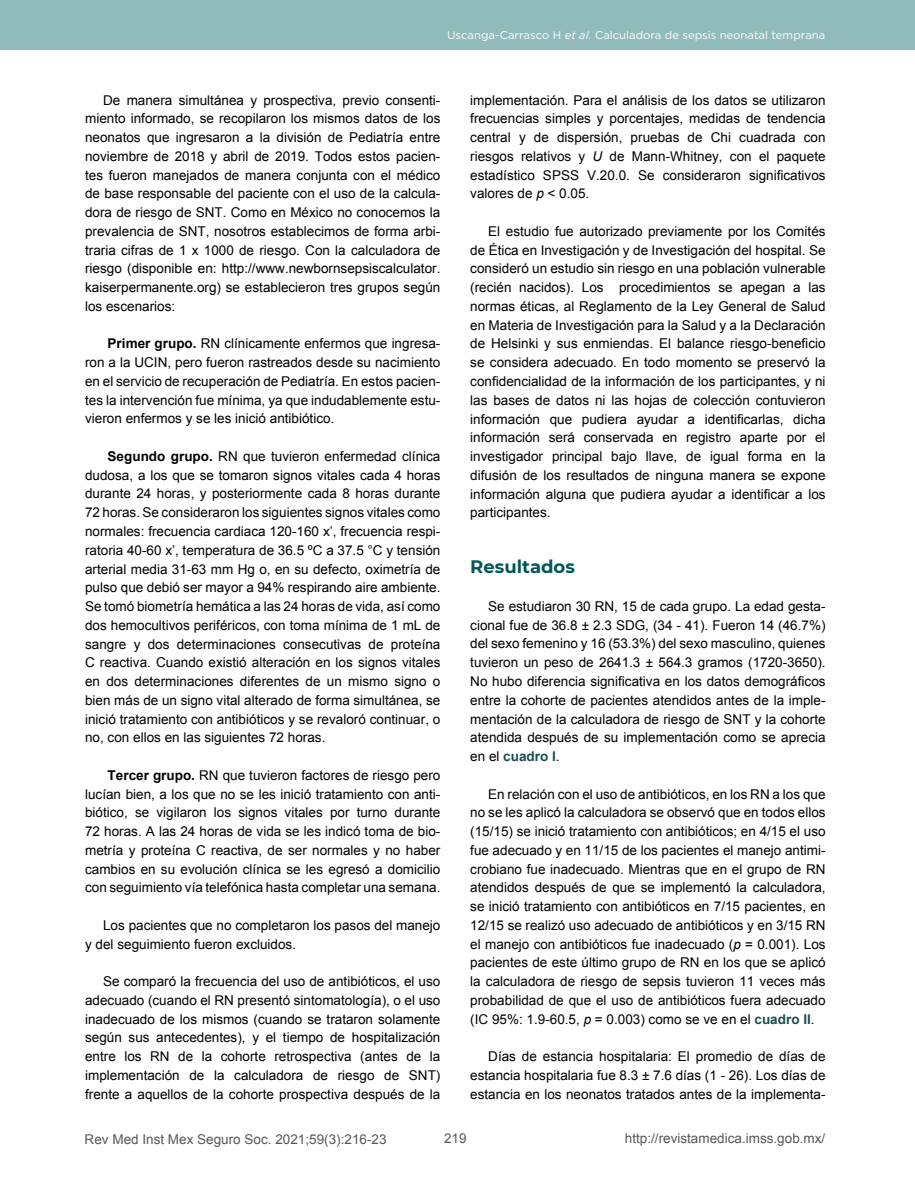
<style>
.page{position:relative;width:915px;height:1191px;background:#fff}
.page>*{position:absolute;margin:0;border:0;box-sizing:border-box;transform-origin:0 0}
.t1{font:700 18px "Montserrat";color:#01575a}
.t2{font:13.5px/18.8px "Arial";color:#000;text-align:justify}
.t3{font:13.5px "Arial";color:#575756}
.t4{font:11.25px "Gotham";color:#fff}
.s1{font-style:italic}
.s2{font-weight:700}
.s3{font-weight:700;color:#1b4e4e}
</style>
<div class="page">
<div style="left:0;top:0;width:914px;height:50px;background:#91baba"></div>
<p class="t4" style="left:447px;top:28px;width:379px">Uscanga-Carrasco H <span class="s1">et al.</span> Calculadora de sepsis neonatal temprana</p>
<p class="t2" style="left:85px;top:91px;width:357px;text-indent:18px">De manera simultánea y prospectiva, previo consenti&shy;miento informado, se recopilaron los mismos datos de los neonatos que ingresaron a la división de Pediatría entre noviembre de 2018 y abril de 2019. Todos estos pacien&shy;tes fueron manejados de manera conjunta con el médico de base responsable del paciente con el uso de la calcula&shy;dora de riesgo de SNT. Como en México no conocemos la prevalencia de SNT, nosotros establecimos de forma arbi&shy;traria cifras de 1 x 1000 de riesgo. Con la calculadora de riesgo (disponible en: http://www.newbornsepsiscalculator. kaiserpermanente.org) se establecieron tres grupos según los escenarios:</p>
<p class="t2" style="left:85px;top:334px;width:357px;text-indent:23px"><span class="s2">Primer grupo.</span> RN clínicamente enfermos que ingresa&shy;ron a la UCIN, pero fueron rastreados desde su nacimiento en el servicio de recuperación de Pediatría. En estos pacien&shy;tes la intervención fue mínima, ya que indudablemente estu&shy;vieron enfermos y se les inició antibiótico.</p>
<p class="t2" style="left:85px;top:447px;width:357px;text-indent:23px"><span class="s2">Segundo grupo.</span> RN que tuvieron enfermedad clínica dudosa, a los que se tomaron signos vitales cada 4 horas durante 24 horas, y posteriormente cada 8 horas durante 72 horas. Se consideraron los siguientes signos vitales como normales: frecuencia cardiaca 120-160 x’, frecuencia respi&shy;ratoria 40-60 x’, temperatura de 36.5 ºC a 37.5 °C y tensión arterial media 31-63 mm Hg o, en su defecto, oximetría de pulso que debió ser mayor a 94% respirando aire ambiente.<br>Se tomó biometría hemática a las 24 horas de vida, así como dos hemocultivos periféricos, con toma mínima de 1 mL de sangre y dos determinaciones consecutivas de proteína C reactiva. Cuando existió alteración en los signos vitales en dos determinaciones diferentes de un mismo signo o bien más de un signo vital alterado de forma simultánea, se inició tratamiento con antibióticos y se revaloró continuar, o no, con ellos en las siguientes 72 horas.</p>
<p class="t2" style="left:85px;top:766px;width:357px;text-indent:23px"><span class="s2">Tercer grupo.</span> RN que tuvieron factores de riesgo pero lucían bien, a los que no se les inició tratamiento con anti&shy;biótico, se vigilaron los signos vitales por turno durante 72 horas. A las 24 horas de vida se les indicó toma de bio&shy;metría y proteína C reactiva, de ser normales y no haber cambios en su evolución clínica se les egresó a domicilio con seguimiento vía telefónica hasta completar una semana.</p>
<p class="t2" style="left:85px;top:916px;width:357px;text-indent:18px">Los pacientes que no completaron los pasos del manejo y del seguimiento fueron excluidos.</p>
<p class="t2" style="left:85px;top:972px;width:357px;text-indent:18px">Se comparó la frecuencia del uso de antibióticos, el uso adecuado (cuando el RN presentó sintomatología), o el uso inadecuado de los mismos (cuando se trataron solamente según sus antecedentes), y el tiempo de hospitalización entre los RN de la cohorte retrospectiva (antes de la implementación de la calculadora de riesgo de SNT) frente a aquellos de la cohorte prospectiva después de la</p>
<p class="t2" style="left:470px;top:91px;width:357px">implementación. Para el análisis de los datos se utilizaron frecuencias simples y porcentajes, medidas de tendencia central y de dispersión, pruebas de Chi cuadrada con riesgos relativos y <span class="s1">U</span> de Mann-Whitney, con el paquete estadístico SPSS V.20.0. Se consideraron significativos valores de <span class="s1">p</span> &lt; 0.05.</p>
<p class="t2" style="left:470px;top:222px;width:357px;text-indent:18px">El estudio fue autorizado previamente por los Comités de Ética en Investigación y de Investigación del hospital. Se consideró un estudio sin riesgo en una población vulnerable (recién nacidos). Los procedimientos se apegan a las normas éticas, al Reglamento de la Ley General de Salud en Materia de Investigación para la Salud y a la Declaración de Helsinki y sus enmiendas. El balance riesgo-beneficio se considera adecuado. En todo momento se preservó la confidencialidad de la información de los participantes, y ni las bases de datos ni las hojas de colección contuvieron información que pudiera ayudar a identificarlas, dicha información será conservada en registro aparte por el investigador principal bajo llave, de igual forma en la difusión de los resultados de ninguna manera se expone información alguna que pudiera ayudar a identificar a los participantes.</p>
<h1 class="t1" style="left:470px;top:554px;width:106px">Resultados</h1>
<p class="t2" style="left:470px;top:597px;width:357px;text-indent:18px">Se estudiaron 30 RN, 15 de cada grupo. La edad gesta&shy;cional fue de 36.8 ± 2.3 SDG, (34 - 41). Fueron 14 (46.7%) del sexo femenino y 16 (53.3%) del sexo masculino, quienes tuvieron un peso de 2641.3 ± 564.3 gramos (1720-3650).<br>No hubo diferencia significativa en los datos demográficos entre la cohorte de pacientes atendidos antes de la imple&shy;mentación de la calculadora de riesgo de SNT y la cohorte atendida después de su implementación como se aprecia en el <span class="s3">cuadro I</span>.</p>
<p class="t2" style="left:470px;top:784px;width:357px;text-indent:18px">En relación con el uso de antibióticos, en los RN a los que no se les aplicó la calculadora se observó que en todos ellos (15/15) se inició tratamiento con antibióticos; en 4/15 el uso fue adecuado y en 11/15 de los pacientes el manejo antimi&shy;crobiano fue inadecuado. Mientras que en el grupo de RN atendidos después de que se implementó la calculadora, se inició tratamiento con antibióticos en 7/15 pacientes, en 12/15 se realizó uso adecuado de antibióticos y en 3/15 RN el manejo con antibióticos fue inadecuado (<span class="s1">p</span> = 0.001). Los pacientes de este último grupo de RN en los que se aplicó la calculadora de riesgo de sepsis tuvieron 11 veces más probabilidad de que el uso de antibióticos fuera adecuado (IC 95%: 1.9-60.5, <span class="s1">p</span> = 0.003) como se ve en el <span class="s3">cuadro II</span>.</p>
<p class="t2" style="left:470px;top:1047px;width:357px;text-indent:18px">Días de estancia hospitalaria: El promedio de días de estancia hospitalaria fue 8.3 ± 7.6 días (1 - 26). Los días de estancia en los neonatos tratados antes de la implementa-</p>
<p class="t3" style="left:85px;top:1130px;width:303px">Rev Med Inst Mex Seguro Soc. 2021;59(3):216-23</p>
<p class="t3" style="left:444px;top:1129px;width:24px">219</p>
<p class="t3" style="left:624px;top:1129px;width:202px">http://revistamedica.imss.gob.mx/</p>
</div>
